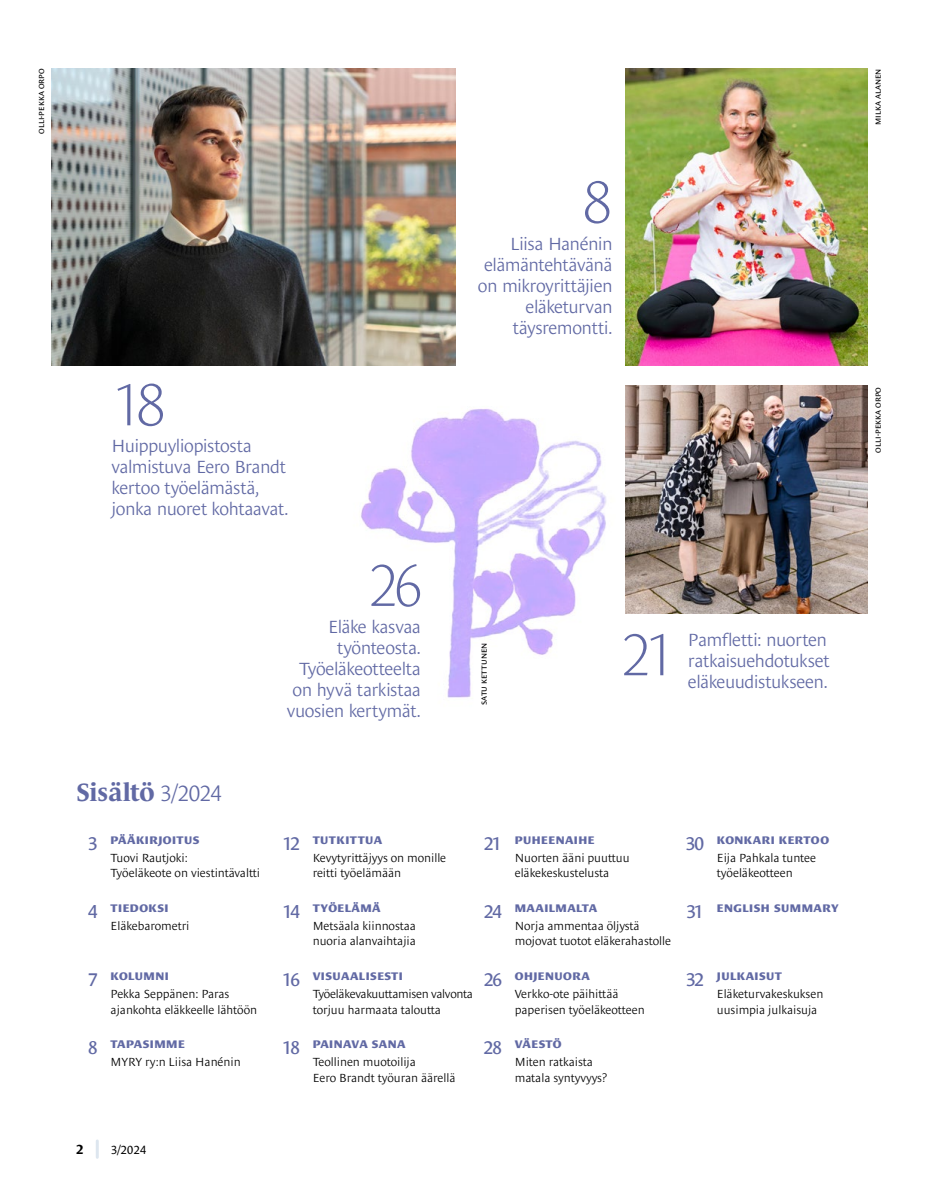
<style>
.page{position:relative;width:936px;height:1191px;background:#fff}
.page>*{position:absolute;margin:0;border:0;box-sizing:border-box;transform-origin:0 0}
._15_SIS_Inumero{font:300 expanded 60px "Le Monde Sans Pro";color:#6169a4}
._88_Vinjetti{font:700 25.5px "Le Monde Journal Pro";letter-spacing:-.005em;color:#6169a4}
._15_SIS_Inumero-2{font:18.75px "Le Monde Sans Pro";letter-spacing:-.07em;color:#6169a4}
._02_Ingressi{font:300 18px/21px "Le Monde Sans Pro";letter-spacing:-.025em;color:#6169a4}
.t1{font:700 13.5px "Le Monde Sans Pro";color:#000}
._15_SIS_luettelo{font:300 12px/15.8px "Le Monde Sans Pro";letter-spacing:-.005em;color:#000}
._15_SIS_luettelo-2{font:300 12px/15.8px "Le Monde Sans Pro";letter-spacing:-.025em;color:#000}
.t2{font:12px "Le Monde Sans Pro";color:#000}
._15_SIS_otsikko{font:700 expanded 11.25px "Le Monde Sans Pro";letter-spacing:.04em;color:#6169a4}
._09_Kuvaajatieto{font:7.5px "Le Monde Sans Pro";letter-spacing:.01em;color:#000}
.s1{font-family:"Le Monde Sans Pro";font-weight:300;font-size:22.5px}
</style>
<div class="page">
<img style="left:361px;top:409px;width:245px;height:289px">
<img style="left:51px;top:68px;width:404px;height:298px">
<img style="left:625px;top:68px;width:242px;height:298px">
<img style="left:625px;top:386px;width:242px;height:227px">
<hr style="left:96px;top:1141px;width:3px;height:16px;background:#dde6ef">
<p class="_09_Kuvaajatieto" style="left:36px;top:134px;width:67px;rotate:-90deg">OLLI-PEKKA ORPO</p>
<p class="_09_Kuvaajatieto" style="left:872px;top:125px;width:58px;rotate:-90deg">MILKA ALANEN</p>
<p class="_15_SIS_Inumero" style="left:582px;top:154px;width:32px">8</p>
<p class="_15_SIS_Inumero" style="left:112px;top:357px;width:55px">18</p>
<p class="_02_Ingressi" style="left:111px;top:433px;width:179px">Huippuyliopistosta valmistuva Eero Brandt kertoo työelämästä, jonka nuoret kohtaavat.</p>
<p class="_15_SIS_Inumero" style="left:368px;top:538px;width:57px">26</p>
<p class="_02_Ingressi" style="left:287px;top:614px;width:136px;text-align:right">Eläke kasvaa työnteosta.<br>Työeläkeotteelta on hyvä tarkistaa vuosien kertymät.</p>
<p class="_02_Ingressi" style="left:478px;top:231px;width:136px;text-align:right">Liisa Hanénin elämäntehtävänä on mikroyrittäjien eläketurvan täysremontti.</p>
<p class="_09_Kuvaajatieto" style="left:478px;top:704px;width:63px;rotate:-90deg">SATU KETTUNEN</p>
<p class="_15_SIS_Inumero" style="left:620px;top:607px;width:57px">21</p>
<p class="_02_Ingressi" style="left:688px;top:627px;width:143px">Pamfletti: nuorten ratkaisuehdotukset eläkeuudistukseen.</p>
<p class="_88_Vinjetti" style="left:77px;top:773px;width:147px">Sisältö <span class="s1">3/2024</span></p>
<p class="_15_SIS_Inumero-2" style="left:88px;top:828px;width:11px">3</p>
<p class="_15_SIS_otsikko" style="left:111px;top:831px;width:90px">PÄÄKIRJOITUS</p>
<p class="_15_SIS_luettelo" style="left:111px;top:848px;width:151px">Tuovi Rautjoki:<br>Työeläkeote on viestintävaltti</p>
<p class="_15_SIS_Inumero-2" style="left:88px;top:896px;width:11px">4</p>
<p class="_15_SIS_otsikko" style="left:111px;top:899px;width:60px">TIEDOKSI</p>
<p class="_15_SIS_luettelo" style="left:111px;top:916px;width:80px">Eläkebarometri</p>
<p class="_15_SIS_Inumero-2" style="left:88px;top:964px;width:11px">7</p>
<p class="_15_SIS_otsikko" style="left:111px;top:967px;width:60px">KOLUMNI</p>
<p class="_15_SIS_luettelo" style="left:111px;top:984px;width:148px">Pekka Seppänen: Paras ajankohta eläkkeelle lähtöön</p>
<p class="_15_SIS_Inumero-2" style="left:88px;top:1032px;width:11px">8</p>
<p class="_15_SIS_otsikko" style="left:111px;top:1035px;width:76px">TAPASIMME</p>
<p class="_15_SIS_luettelo" style="left:111px;top:1052px;width:132px">MYRY ry:n Liisa Hanénin</p>
<p class="t1" style="left:77px;top:1139px;width:8px">2</p>
<p class="t2" style="left:111px;top:1140px;width:36px">3/2024</p>
<p class="_15_SIS_Inumero-2" style="left:283px;top:828px;width:18px">12</p>
<p class="_15_SIS_otsikko" style="left:313px;top:831px;width:71px">TUTKITTUA</p>
<p class="_15_SIS_luettelo" style="left:313px;top:848px;width:135px">Kevytyrittäjyys on monille reitti työelämään</p>
<p class="_15_SIS_Inumero-2" style="left:283px;top:896px;width:18px">14</p>
<p class="_15_SIS_otsikko" style="left:313px;top:899px;width:69px">TYÖELÄMÄ</p>
<p class="_15_SIS_luettelo" style="left:313px;top:916px;width:105px">Metsäala kiinnostaa nuoria alanvaihtajia</p>
<p class="_15_SIS_Inumero-2" style="left:283px;top:964px;width:18px">16</p>
<p class="_15_SIS_otsikko" style="left:313px;top:967px;width:92px">VISUAALISESTI</p>
<p class="_15_SIS_luettelo-2" style="left:313px;top:984px;width:162px">Työeläkevakuuttamisen valvonta torjuu harmaata taloutta</p>
<p class="_15_SIS_Inumero-2" style="left:283px;top:1032px;width:19px">18</p>
<p class="_15_SIS_otsikko" style="left:313px;top:1035px;width:94px">PAINAVA SANA</p>
<p class="_15_SIS_luettelo" style="left:313px;top:1052px;width:144px">Teollinen muotoilija<br>Eero Brandt työuran äärellä</p>
<p class="_15_SIS_Inumero-2" style="left:484px;top:828px;width:19px">21</p>
<p class="_15_SIS_otsikko" style="left:514px;top:831px;width:81px">PUHEENAIHE</p>
<p class="_15_SIS_luettelo" style="left:514px;top:848px;width:116px">Nuorten ääni puuttuu eläkekeskustelusta</p>
<p class="_15_SIS_Inumero-2" style="left:484px;top:896px;width:19px">24</p>
<p class="_15_SIS_otsikko" style="left:514px;top:899px;width:84px">MAAILMALTA</p>
<p class="_15_SIS_luettelo" style="left:514px;top:916px;width:158px">Norja ammentaa öljystä mojovat tuotot eläkerahastolle</p>
<p class="_15_SIS_Inumero-2" style="left:484px;top:964px;width:19px">26</p>
<p class="_15_SIS_otsikko" style="left:514px;top:967px;width:76px">OHJENUORA</p>
<p class="_15_SIS_luettelo" style="left:514px;top:984px;width:131px">Verkko-ote päihittää paperisen työeläkeotteen</p>
<p class="_15_SIS_Inumero-2" style="left:484px;top:1032px;width:20px">28</p>
<p class="_15_SIS_otsikko" style="left:514px;top:1035px;width:48px">VÄESTÖ</p>
<p class="_15_SIS_luettelo" style="left:514px;top:1052px;width:94px">Miten ratkaista matala syntyvyys?</p>
<p class="_15_SIS_Inumero-2" style="left:685px;top:828px;width:20px">30</p>
<p class="_15_SIS_otsikko" style="left:716px;top:831px;width:114px">KONKARI KERTOO</p>
<p class="_15_SIS_luettelo" style="left:716px;top:848px;width:101px">Eija Pahkala tuntee työeläkeotteen</p>
<p class="_15_SIS_Inumero-2" style="left:686px;top:896px;width:19px">31</p>
<p class="_15_SIS_otsikko" style="left:716px;top:899px;width:123px">ENGLISH SUMMARY</p>
<p class="_15_SIS_Inumero-2" style="left:686px;top:964px;width:19px">32</p>
<p class="_15_SIS_otsikko" style="left:716px;top:967px;width:67px">JULKAISUT</p>
<p class="_15_SIS_luettelo" style="left:716px;top:984px;width:108px">Eläketurvakeskuksen uusimpia julkaisuja</p>
<p class="_09_Kuvaajatieto" style="left:872px;top:452px;width:67px;rotate:-90deg">OLLI-PEKKA ORPO</p>
</div>
